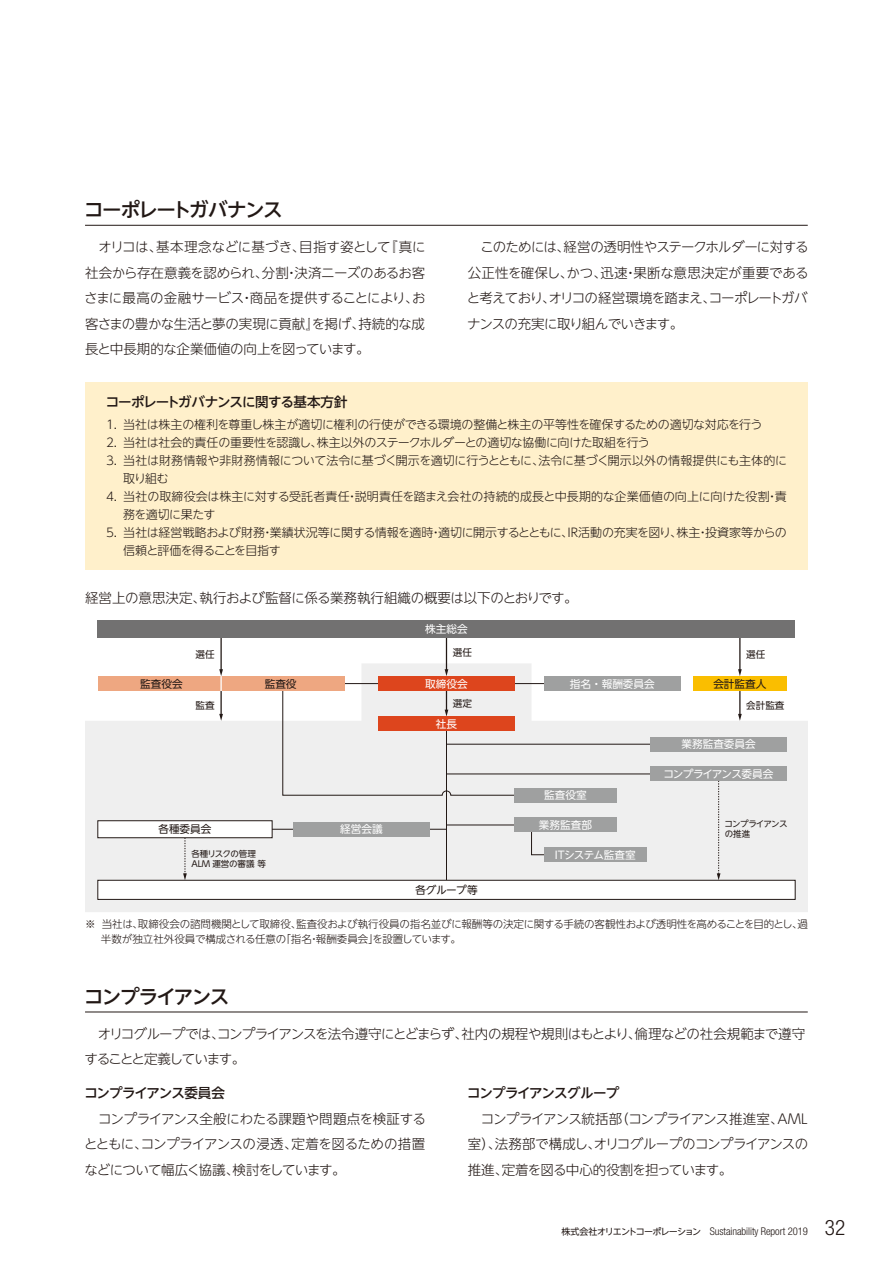
<style>
.page{position:relative;width:893px;height:1263px;background:#fff}
.page>*{position:absolute;margin:0;border:0;box-sizing:border-box;transform-origin:0 0}
.t1{font:500 19.5px "UD Shin Go NT Pro";letter-spacing:-.07em;color:#221815}
.t2{font:300 13.5px/25.5px "UD Shin Go NT Pro";letter-spacing:-.05em;color:#221815;text-align:justify}
.t3{font:300 13.5px/25.5px "UD Shin Go NT Pro";letter-spacing:-.07em;color:#221815}
.t4{font:500 13.5px "UD Shin Go NT Pro";letter-spacing:-.065em;color:#221815}
.t5{font:300 13.5px "UD Shin Go NT Pro";letter-spacing:-.015em;color:#221815}
.t6{font:300 12px "UD Shin Go NT Pro";letter-spacing:-.02em;color:#221815}
.t7{font:300 12px "UD Shin Go NT Pro";letter-spacing:-.065em;color:#221815}
.t8{font:300 12px "UD Shin Go NT Pro";letter-spacing:-.04em;color:#221815}
.t9{font:300 condensed 10.65px "Helvetica Neue LT Std";letter-spacing:-.005em;color:#221815}
.t10{font:10.65px "UD Shin Go NT Pro";color:#fff}
.t11{font:10.65px "UD Shin Go NT Pro";color:#221815}
.t12{font:10.65px "UD Shin Go NT Pro";letter-spacing:-.075em;color:#fff}
.t13{font:10.65px "UD Shin Go NT Pro";letter-spacing:-.04em;color:#fff}
.t14{font:300 10.5px/15px "UD Shin Go NT Pro";letter-spacing:-.015em;color:#221815}
.t15{font:9.6px "UD Shin Go NT Pro";color:#221815}
.t16{font:8.55px/9.6px "UD Shin Go NT Pro";letter-spacing:-.025em;color:#221815}
.t17{font:8.55px/9.6px "UD Shin Go NT Pro";letter-spacing:-.08em;color:#221815}
.s1{font-family:"UD Shin Go NT Pro";font-weight:400;font-stretch:normal;font-size:9px}
.s2{font-size:21.3px}
</style>
<div class="page">
<div style="left:85px;top:383px;width:723px;height:187px;background:#fff0cb"></div>
<svg style="left:85px;top:663px;width:723px;height:249px;fill:#efefef"></svg>
<hr style="left:446px;top:728px;width:1px;height:157px;background:#221815">
<svg style="left:717px;top:781px;width:3px;height:99px"></svg>
<svg style="left:183px;top:838px;width:4px;height:42px"></svg>
<hr style="left:344px;top:683px;width:205px;height:1px;background:#221815">
<hr style="left:446px;top:744px;width:209px;height:1px;background:#221815">
<hr style="left:446px;top:773px;width:209px;height:1px;background:#221815">
<hr style="left:264px;top:829px;width:182px;height:1px;background:#221815">
<hr style="left:446px;top:824px;width:77px;height:1px;background:#221815">
<svg style="left:531px;top:832px;width:23px;height:23px"></svg>
<svg style="left:282px;top:687px;width:238px;height:109px"></svg>
<hr style="left:446px;top:634px;width:1px;height:36px;background:#221815">
<svg style="left:445px;top:669px;width:3px;height:7px"></svg>
<svg style="left:738px;top:691px;width:4px;height:30px"></svg>
<hr style="left:739px;top:634px;width:1px;height:36px;background:#221815">
<svg style="left:738px;top:669px;width:4px;height:7px"></svg>
<hr style="left:220px;top:691px;width:2px;height:24px;background:#221815">
<svg style="left:219px;top:714px;width:4px;height:7px"></svg>
<hr style="left:220px;top:634px;width:2px;height:36px;background:#221815">
<div style="left:98px;top:621px;width:697px;height:17px;background:#727171"></div>
<div style="left:378px;top:676px;width:136px;height:15px;background:#dd451d"></div>
<div style="left:98px;top:676px;width:246px;height:15px;background:#eea781"></div>
<div style="left:651px;top:737px;width:136px;height:15px;background:#9fa0a0"></div>
<div style="left:651px;top:766px;width:136px;height:15px;background:#9fa0a0"></div>
<div style="left:514px;top:788px;width:103px;height:15px;background:#9fa0a0"></div>
<div style="left:514px;top:817px;width:103px;height:15px;background:#9fa0a0"></div>
<div style="left:293px;top:822px;width:136px;height:15px;background:#9fa0a0"></div>
<div style="left:98px;top:821px;width:174px;height:17px;background:#fff"></div>
<div style="left:98px;top:820px;width:174px;height:18px;border:1px solid #221815"></div>
<div style="left:544px;top:847px;width:102px;height:15px;background:#9fa0a0"></div>
<div style="left:544px;top:676px;width:136px;height:15px;background:#9fa0a0"></div>
<div style="left:693px;top:676px;width:94px;height:15px;background:#fabe00"></div>
<div style="left:378px;top:716px;width:136px;height:15px;background:#dd451d"></div>
<div style="left:98px;top:880px;width:697px;height:19px;background:#fff"></div>
<div style="left:98px;top:880px;width:697px;height:20px;border:1px solid #221815"></div>
<svg style="left:219px;top:669px;width:4px;height:22px"></svg>
<hr style="left:85px;top:225px;width:723px;height:1px;background:#221815">
<hr style="left:85px;top:1012px;width:723px;height:1px;background:#221815">
<h1 class="t1" style="left:84px;top:194px;width:200px">コーポレートガバナンス</h1>
<p class="t2" style="left:84px;top:234px;width:343px">　オリコは、基本理念などに基づき、目指す姿として『真に社会から存在意義を認められ、分割・決済ニーズのあるお客さまに最高の金融サービス・商品を提供することにより、お客さまの豊かな生活と夢の実現に貢献』を掲げ、持続的な成長と中長期的な企業価値の向上を図っています。</p>
<p class="t2" style="left:467px;top:234px;width:343px">　このためには、経営の透明性やステークホルダーに対する公正性を確保し、かつ、迅速・果断な意思決定が重要であると考えており、オリコの経営環境を踏まえ、コーポレートガバナンスの充実に取り組んでいきます。</p>
<p class="t4" style="left:106px;top:391px;width:243px">コーポレートガバナンスに関する基本方針</p>
<p class="t6" style="left:104px;top:415px;width:660px">１．当社は株主の権利を尊重し株主が適切に権利の行使ができる環境の整備と株主の平等性を確保するための適切な対応を行う</p>
<p class="t6" style="left:104px;top:433px;width:547px">２．当社は社会的責任の重要性を認識し、株主以外のステークホルダーとの適切な協働に向けた取組を行う</p>
<p class="t6" style="left:104px;top:451px;width:685px">３．当社は財務情報や非財務情報について法令に基づく開示を適切に行うとともに、法令に基づく開示以外の情報提供にも主体的に</p>
<p class="t6" style="left:123px;top:469px;width:47px">取り組む</p>
<p class="t6" style="left:104px;top:487px;width:684px">４．当社の取締役会は株主に対する受託者責任・説明責任を踏まえ会社の持続的成長と中長期的な企業価値の向上に向けた役割・責</p>
<p class="t8" style="left:123px;top:505px;width:94px">務を適切に果たす</p>
<p class="t6" style="left:104px;top:523px;width:684px">５．当社は経営戦略および財務・業績状況等に関する情報を適時・適切に開示するとともに、IR活動の充実を図り、株主・投資家等からの</p>
<p class="t7" style="left:123px;top:541px;width:159px">信頼と評価を得ることを目指す</p>
<p class="t5" style="left:85px;top:587px;width:494px">経営上の意思決定、執行および監督に係る業務執行組織の概要は以下のとおりです。</p>
<p class="t10" style="left:425px;top:620px;width:44px">株主総会</p>
<p class="t15" style="left:196px;top:646px;width:21px">選任</p>
<p class="t15" style="left:453px;top:645px;width:21px">選任</p>
<p class="t15" style="left:746px;top:646px;width:21px">選任</p>
<p class="t11" style="left:140px;top:675px;width:44px">監査役会</p>
<p class="t10" style="left:570px;top:675px;width:87px">指名・報酬委員会</p>
<p class="t11" style="left:713px;top:675px;width:55px">会計監査人</p>
<p class="t11" style="left:265px;top:675px;width:33px">監査役</p>
<p class="t10" style="left:425px;top:675px;width:44px">取締役会</p>
<p class="t15" style="left:196px;top:697px;width:21px">監査</p>
<p class="t15" style="left:453px;top:696px;width:21px">選定</p>
<p class="t15" style="left:746px;top:697px;width:40px">会計監査</p>
<p class="t10" style="left:436px;top:715px;width:23px">社長</p>
<p class="t11" style="left:158px;top:820px;width:55px">各種委員会</p>
<p class="t10" style="left:340px;top:820px;width:44px">経営会議</p>
<p class="t16" style="left:191px;top:849px;width:76px">各種リスクの管理<br>ALM 運営の審議 等</p>
<p class="t11" style="left:415px;top:881px;width:64px">各グループ等</p>
<p class="t10" style="left:544px;top:786px;width:44px">監査役室</p>
<p class="t10" style="left:539px;top:816px;width:55px">業務監査部</p>
<p class="t13" style="left:555px;top:846px;width:82px">ITシステム監査室</p>
<p class="t10" style="left:681px;top:735px;width:76px">業務監査委員会</p>
<p class="t12" style="left:663px;top:765px;width:112px">コンプライアンス委員会</p>
<p class="t17" style="left:725px;top:819px;width:64px">コンプライアンスの推進</p>
<p class="t14" style="left:101px;top:916px;width:708px;text-indent:-16px">※ 当社は、取締役会の諮問機関として取締役、監査役および執行役員の指名並びに報酬等の決定に関する手続の客観性および透明性を高めることを目的とし、過半数が独立社外役員で構成される任意の「指名・報酬委員会」を設置しています。</p>
<h1 class="t1" style="left:84px;top:981px;width:147px">コンプライアンス</h1>
<p class="t3" style="left:85px;top:1020px;width:722px">　オリコグループでは、コンプライアンスを法令遵守にとどまらず、社内の規程や規則はもとより、倫理などの社会規範まで遵守することと定義しています。</p>
<p class="t4" style="left:84px;top:1082px;width:142px">コンプライアンス委員会</p>
<p class="t2" style="left:84px;top:1105px;width:343px">　コンプライアンス全般にわたる課題や問題点を検証するとともに、コンプライアンスの浸透、定着を図るための措置などについて幅広く協議、検討をしています。</p>
<p class="t4" style="left:467px;top:1082px;width:154px">コンプライアンスグループ</p>
<p class="t2" style="left:468px;top:1105px;width:342px">　コンプライアンス統括部（コンプライアンス推進室、AML室）、法務部で構成し、オリコグループのコンプライアンスの推進、定着を図る中心的役割を担っています。</p>
<p class="t9" style="left:561px;top:1225px;width:285px"><span class="s1">株式会社オリエントコーポレーション　</span>Sustainability Report 2019 <span class="s2">32</span></p>
</div>
